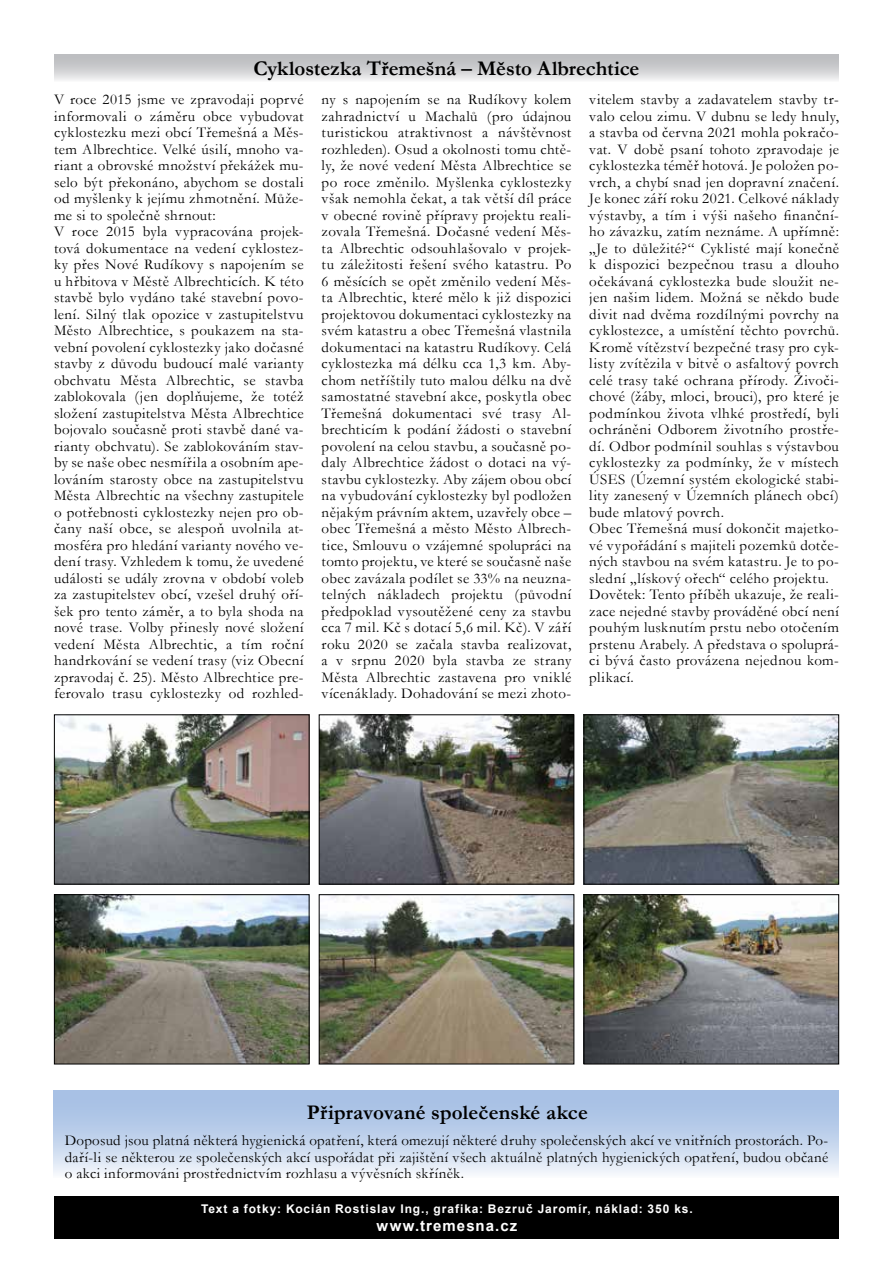
<style>
.page{position:relative;width:893px;height:1263px;background:#fff}
.page>*{position:absolute;margin:0;border:0;box-sizing:border-box;transform-origin:0 0}
.t1{font:700 21px "Garamond";color:#000}
.t2{font:15px/16.5px "Garamond";letter-spacing:.025em;color:#000;text-align:justify}
.t3{font:700 15px "Arial";letter-spacing:.07em;color:#fff}
.t4{font:700 12px "Arial";letter-spacing:.075em;color:#fff}
</style>
<div class="page">
<div style="left:54px;top:1196px;width:785px;height:43px;background:#000"></div>
<img style="left:56px;top:716px;width:251px;height:166px">
<div style="left:54px;top:714px;width:255px;height:170px;border:1px solid #000"></div>
<img style="left:56px;top:896px;width:251px;height:166px">
<div style="left:54px;top:894px;width:255px;height:170px;border:1px solid #000"></div>
<img style="left:586px;top:716px;width:251px;height:166px">
<div style="left:584px;top:714px;width:255px;height:170px;border:1px solid #000"></div>
<img style="left:586px;top:896px;width:251px;height:166px">
<div style="left:584px;top:894px;width:255px;height:170px;border:1px solid #000"></div>
<img style="left:321px;top:716px;width:251px;height:166px">
<div style="left:319px;top:714px;width:255px;height:170px;border:1px solid #000"></div>
<img style="left:321px;top:896px;width:251px;height:166px">
<div style="left:319px;top:894px;width:255px;height:170px;border:1px solid #000"></div>
<div style="left:53px;top:1090px;width:786px;height:88px;background:linear-gradient(to bottom,#99b6e0,#ecf2f9)"></div>
<div style="left:54px;top:54px;width:785px;height:28px;background:linear-gradient(to bottom,#b1b2b6,#eeeeef)"></div>
<h1 class="t1" style="left:254px;top:54px;width:387px">Cyklostezka Třemešná – Město Albrechtice</h1>
<p class="t2" style="left:54px;top:91px;width:251px;text-align:left">V roce 2015 jsme ve zpravodaji poprvé informovali o záměru obce vybudovat cyklostezku mezi obcí Třemešná a Měs&shy;tem Albrechtice. Velké úsilí, mnoho va&shy;riant a obrovské množství překážek mu&shy;selo být překonáno, abychom se dostali od myšlenky k jejímu zhmotnění. Může&shy;me si to společně shrnout:<br>V roce 2015 byla vypracována projek&shy;tová dokumentace na vedení cyklostez&shy;ky přes Nové Rudíkovy s napojením se u hřbitova v Městě Albrechticích. K této stavbě bylo vydáno také stavební povo&shy;lení. Silný tlak opozice v zastupitelstvu Město Albrechtice, s poukazem na sta&shy;vební povolení cyklostezky jako dočasné stavby z důvodu budoucí malé varianty obchvatu Města Albrechtic, se stavba zablokovala (jen doplňujeme, že totéž složení zastupitelstva Města Albrechtice bojovalo současně proti stavbě dané va&shy;rianty obchvatu). Se zablokováním stav&shy;by se naše obec nesmířila a osobním ape&shy;lováním starosty obce na zastupitelstvu Města Albrechtic na všechny zastupitele o potřebnosti cyklostezky nejen pro ob&shy;čany naší obce, se alespoň uvolnila at&shy;mosféra pro hledání varianty nového ve&shy;dení trasy. Vzhledem k tomu, že uvedené události se udály zrovna v období voleb za zastupitelstev obcí, vzešel druhý oří&shy;šek pro tento záměr, a to byla shoda na nové trase. Volby přinesly nové složení vedení Města Albrechtic, a tím roční handrkování se vedení trasy (viz Obecní zpravodaj č. 25). Město Albrechtice pre&shy;ferovalo trasu cyklostezky od rozhled-</p>
<p class="t2" style="left:322px;top:91px;width:251px">ny s napojením se na Rudíkovy kolem zahradnictví u Machalů (pro údajnou turistickou atraktivnost a návštěvnost rozhleden). Osud a okolnosti tomu chtě&shy;ly, že nové vedení Města Albrechtice se po roce změnilo. Myšlenka cyklostezky však nemohla čekat, a tak větší díl práce v obecné rovině přípravy projektu reali&shy;zovala Třemešná. Dočasné vedení Měs&shy;ta Albrechtic odsouhlašovalo v projek&shy;tu záležitosti řešení svého katastru. Po 6 měsících se opět změnilo vedení Měs&shy;ta Albrechtic, které mělo k již dispozici projektovou dokumentaci cyklostezky na svém katastru a obec Třemešná vlastnila dokumentaci na katastru Rudíkovy. Celá cyklostezka má délku cca 1,3 km. Aby&shy;chom netříštily tuto malou délku na dvě samostatné stavební akce, poskytla obec Třemešná dokumentaci své trasy Al&shy;brechticím k podání žádosti o stavební povolení na celou stavbu, a současně po&shy;daly Albrechtice žádost o dotaci na vý&shy;stavbu cyklostezky. Aby zájem obou obcí na vybudování cyklostezky byl podložen nějakým právním aktem, uzavřely obce – obec Třemešná a město Město Albrech&shy;tice, Smlouvu o vzájemné spolupráci na tomto projektu, ve které se současně naše obec zavázala podílet se 33% na neuzna&shy;telných nákladech projektu (původní předpoklad vysoutěžené ceny za stavbu cca 7 mil. Kč s dotací 5,6 mil. Kč). V září roku 2020 se začala stavba realizovat, a v srpnu 2020 byla stavba ze strany Města Albrechtic zastavena pro vniklé vícenáklady. Dohadování se mezi zhoto-</p>
<p class="t2" style="left:589px;top:91px;width:251px;text-align:left">vitelem stavby a zadavatelem stavby tr&shy;valo celou zimu. V dubnu se ledy hnuly, a stavba od června 2021 mohla pokračo&shy;vat. V době psaní tohoto zpravodaje je cyklostezka téměř hotová. Je položen po&shy;vrch, a chybí snad jen dopravní značení.<br>Je konec září roku 2021. Celkové náklady výstavby, a tím i výši našeho finanční&shy;ho závazku, zatím neznáme. A upřímně: „Je to důležité?“ Cyklisté mají konečně k dispozici bezpečnou trasu a dlouho očekávaná cyklostezka bude sloužit ne&shy;jen našim lidem. Možná se někdo bude divit nad dvěma rozdílnými povrchy na cyklostezce, a umístění těchto povrchů.<br>Kromě vítězství bezpečné trasy pro cyk&shy;listy zvítězila v bitvě o asfaltový povrch celé trasy také ochrana přírody. Živoči&shy;chové (žáby, mloci, brouci), pro které je podmínkou života vlhké prostředí, byli ochráněni Odborem životního prostře&shy;dí. Odbor podmínil souhlas s výstavbou cyklostezky za podmínky, že v místech ÚSES (Územní systém ekologické stabi&shy;lity zanesený v Územních plánech obcí) bude mlatový povrch.<br>Obec Třemešná musí dokončit majetko&shy;vé vypořádání s majiteli pozemků dotče&shy;ných stavbou na svém katastru. Je to po&shy;slední „lískový ořech“ celého projektu.<br>Dovětek: Tento příběh ukazuje, že reali&shy;zace nejedné stavby prováděné obcí není pouhým lusknutím prstu nebo otočením prstenu Arabely. A představa o spoluprá&shy;ci bývá často provázena nejednou kom&shy;plikací.</p>
<h1 class="t1" style="left:307px;top:1098px;width:282px">Připravované společenské akce</h1>
<p class="t2" style="left:65px;top:1132px;width:765px">Doposud jsou platná některá hygienická opatření, která omezují některé druhy společenských akcí ve vnitřních prostorách. Po&shy;daří-li se některou ze společenských akcí uspořádat při zajištění všech aktuálně platných hygienických opatření, budou občané o akci informováni prostřednictvím rozhlasu a vývěsních skříněk.</p>
<p class="t4" style="left:201px;top:1200px;width:493px">Text a fotky: Kocián Rostislav Ing., grafika: Bezruč Jaromír, náklad: 350 ks.</p>
<p class="t3" style="left:376px;top:1215px;width:142px">www.tremesna.cz</p>
</div>
